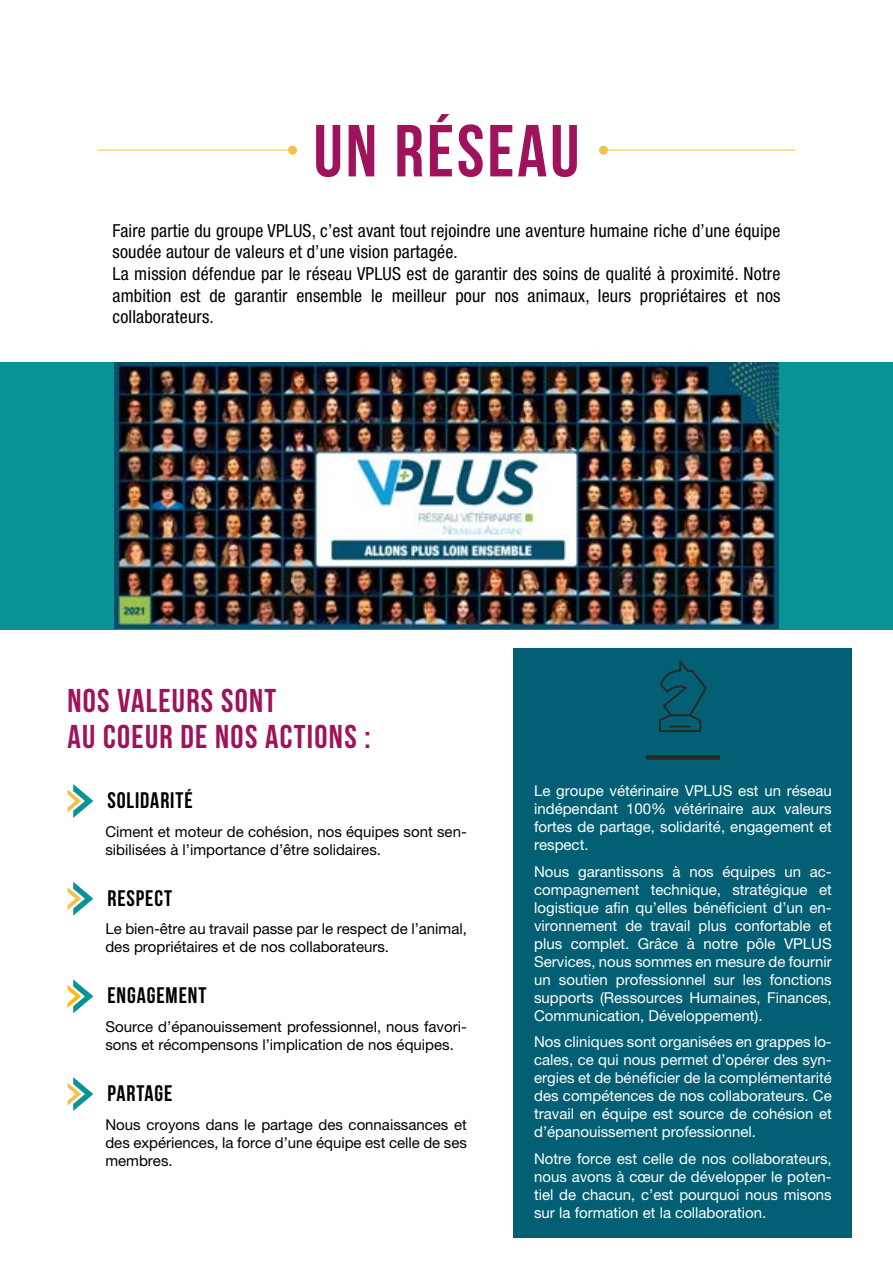
<style>
.page{position:relative;width:893px;height:1263px;background:#fff}
.page>*{position:absolute;margin:0;border:0;box-sizing:border-box;transform-origin:0 0}
.t1{font:700 73.5px "Bebas Neue";letter-spacing:.04em;color:#9f135c}
.t2{font:700 33px/36px "Bebas Neue";letter-spacing:.04em;color:#9f135c}
.t3{font:700 22.5px "Bebas Neue";letter-spacing:.04em;color:#000}
.t4{font:condensed 18px/21.6px "Helvetica Neue LT Pro";letter-spacing:.01em;color:#000}
.t5{font:15px/18px "Helvetica Neue LT Pro";color:#fff;text-align:justify}
.t6{font:15px/18px "Helvetica Neue LT Pro";color:#000}
</style>
<div class="page">
<div style="left:0;top:362px;width:893px;height:267px;background:#0a9395"></div>
<img style="left:114px;top:363px;width:665px;height:265px">
<hr style="left:97px;top:150px;width:193px;height:1px;background:#f1c14a">
<div style="left:289px;top:146px;width:7px;height:8px;background:#f1c14a;border-radius:50%"></div>
<div style="left:288px;top:146px;width:9px;height:9px;border:2px solid #f1c14a;border-radius:50%"></div>
<hr style="left:603px;top:150px;width:192px;height:1px;background:#f1c14a">
<div style="left:600px;top:146px;width:7px;height:8px;background:#f1c14a;border-radius:50%"></div>
<div style="left:599px;top:146px;width:9px;height:9px;border:2px solid #f1c14a;border-radius:50%"></div>
<svg style="left:67px;top:784px;width:26px;height:34px"></svg>
<svg style="left:67px;top:882px;width:26px;height:34px"></svg>
<svg style="left:67px;top:979px;width:26px;height:34px"></svg>
<svg style="left:67px;top:1077px;width:26px;height:34px"></svg>
<div style="left:513px;top:648px;width:339px;height:589px;background:#036074"></div>
<svg style="left:659px;top:661px;width:48px;height:71px"></svg>
<div style="left:646px;top:755px;width:74px;height:5px;background:#282827"></div>
<h1 class="t1" style="left:314px;top:111px;width:267px">UN RÉSEAU</h1>
<p class="t4" style="left:113px;top:219px;width:669px">Faire partie du groupe VPLUS, c’est avant tout rejoindre une aventure humaine riche d’une équipe soudée autour de valeurs et d’une vision partagée.<br>La mission défendue par le réseau VPLUS est de garantir des soins de qualité à proximité. Notre ambition est de garantir ensemble le meilleur pour nos animaux, leurs propriétaires et nos collaborateurs.</p>
<h2 class="t2" style="left:68px;top:683px;width:305px">NOS VALEURS SONT<br>AU COEUR DE NOS ACTIONS :</h2>
<h3 class="t3" style="left:107px;top:788px;width:87px">SOLIDARITÉ</h3>
<p class="t6" style="left:105px;top:822px;width:363px">Ciment et moteur de cohésion, nos équipes sont sen&shy;sibilisées à l’importance d’être solidaires.</p>
<h3 class="t3" style="left:107px;top:885px;width:66px">RESPECT</h3>
<p class="t6" style="left:105px;top:920px;width:363px">Le bien-être au travail passe par le respect de l’animal, des propriétaires et de nos collaborateurs.</p>
<h3 class="t3" style="left:107px;top:983px;width:100px">ENGAGEMENT</h3>
<p class="t6" style="left:105px;top:1017px;width:363px">Source d’épanouissement professionnel, nous favori&shy;sons et récompensons l’implication de nos équipes.</p>
<h3 class="t3" style="left:107px;top:1081px;width:67px">PARTAGE</h3>
<p class="t6" style="left:105px;top:1115px;width:363px;text-align:justify">Nous croyons dans le partage des connaissances et des expériences, la force d’une équipe est celle de ses membres.</p>
<p class="t5" style="left:534px;top:781px;width:299px">Le groupe vétérinaire VPLUS est un réseau indépendant 100% vétérinaire aux valeurs fortes de partage, solidarité, engagement et respect.</p>
<p class="t5" style="left:534px;top:862px;width:299px">Nous garantissons à nos équipes un ac&shy;compagnement technique, stratégique et logistique afin qu’elles bénéficient d’un en&shy;vironnement de travail plus confortable et plus complet. Grâce à notre pôle VPLUS Services, nous sommes en mesure de fournir un soutien professionnel sur les fonctions supports (Ressources Humaines, Finances, Communication, Développement).</p>
<p class="t5" style="left:534px;top:1032px;width:299px">Nos cliniques sont organisées en grappes lo&shy;cales, ce qui nous permet d’opérer des syn&shy;ergies et de bénéficier de la complémentarité des compétences de nos collaborateurs. Ce travail en équipe est source de cohésion et d’épanouissement professionnel.</p>
<p class="t5" style="left:534px;top:1149px;width:299px">Notre force est celle de nos collaborateurs, nous avons à cœur de développer le poten&shy;tiel de chacun, c’est pourquoi nous misons sur la formation et la collaboration.</p>
</div>
